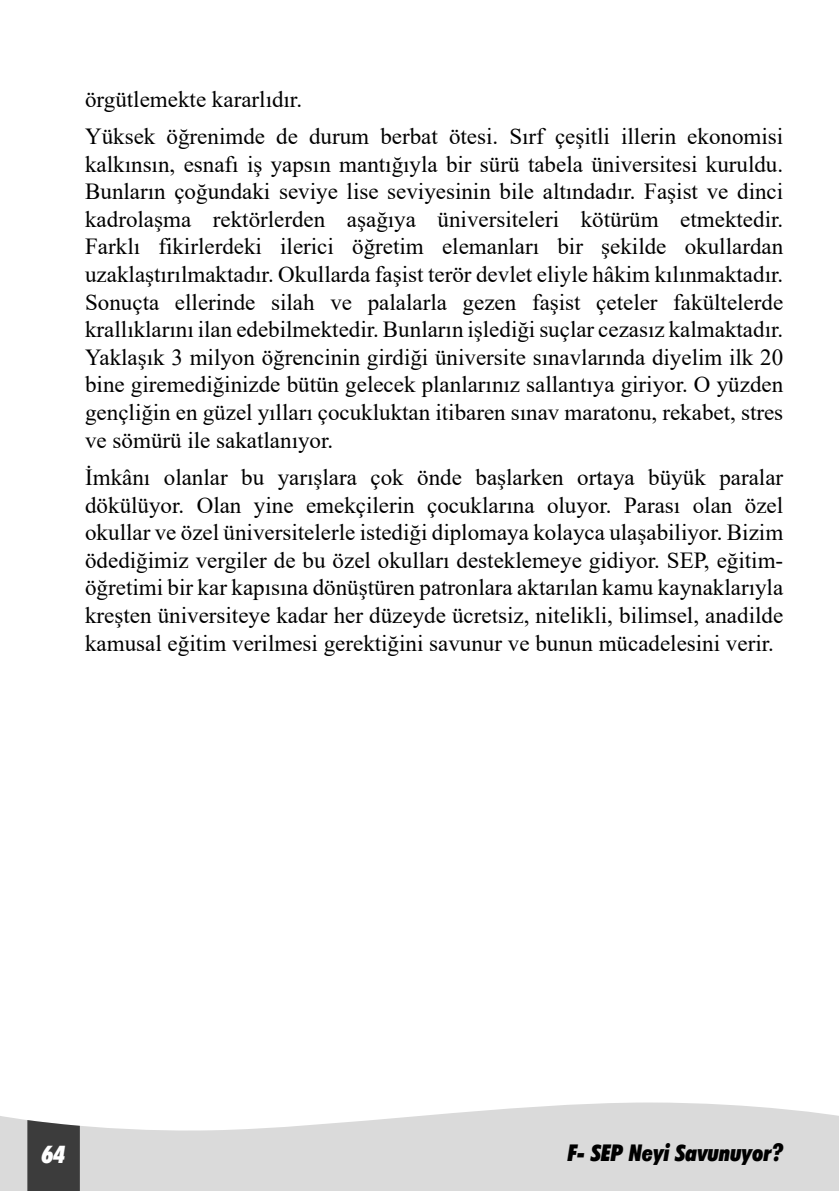
<style>
.page{position:relative;width:840px;height:1191px;background:#fff}
.page>*{position:absolute;margin:0;border:0;box-sizing:border-box;transform-origin:0 0}
.t1{font:italic 900 condensed 24px "Futura BT";color:#fff}
.Cevap{font:23px/27.6px "Times New Roman";color:#000;text-align:justify}
.t2{font:italic 900 condensed 23px "Futura BT";color:#000}
</style>
<div class="page">
<svg style="left:0;top:1102px;width:838px;height:89px;fill:#dadada"></svg>
<svg style="left:27px;top:1120px;width:53px;height:71px;background:#454545"></svg>
<p class="Cevap" style="left:85px;top:84px;width:218px">örgütlemekte kararlıdır.</p>
<p class="Cevap" style="left:85px;top:122px;width:699px">Yüksek öğrenimde de durum berbat ötesi. Sırf çeşitli illerin ekonomisi kalkınsın, esnafı iş yapsın mantığıyla bir sürü tabela üniversitesi kuruldu.<br>Bunların çoğundaki seviye lise seviyesinin bile altındadır. Faşist ve dinci kadrolaşma rektörlerden aşağıya üniversiteleri kötürüm etmektedir.<br>Farklı fikirlerdeki ilerici öğretim elemanları bir şekilde okullardan uzaklaştırılmaktadır. Okullarda faşist terör devlet eliyle hâkim kılınmaktadır.<br>Sonuçta ellerinde silah ve palalarla gezen faşist çeteler fakültelerde krallıklarını ilan edebilmektedir. Bunların işlediği suçlar cezasız kalmaktadır.<br>Yaklaşık 3 milyon öğrencinin girdiği üniversite sınavlarında diyelim ilk 20 bine giremediğinizde bütün gelecek planlarınız sallantıya giriyor. O yüzden gençliğin en güzel yılları çocukluktan itibaren sınav maratonu, rekabet, stres ve sömürü ile sakatlanıyor.</p>
<p class="Cevap" style="left:85px;top:463px;width:699px">İmkânı olanlar bu yarışlara çok önde başlarken ortaya büyük paralar dökülüyor. Olan yine emekçilerin çocuklarına oluyor. Parası olan özel okullar ve özel üniversitelerle istediği diplomaya kolayca ulaşabiliyor. Bizim ödediğimiz vergiler de bu özel okulları desteklemeye gidiyor. SEP, eğitim&shy;öğretimi bir kar kapısına dönüştüren patronlara aktarılan kamu kaynaklarıyla kreşten üniversiteye kadar her düzeyde ücretsiz, nitelikli, bilimsel, anadilde kamusal eğitim verilmesi gerektiğini savunur ve bunun mücadelesini verir.</p>
<p class="t1" style="left:42px;top:1140px;width:25px">64</p>
<p class="t2" style="left:567px;top:1138px;width:217px">F- SEP Neyi Savunuyor?</p>
</div>
